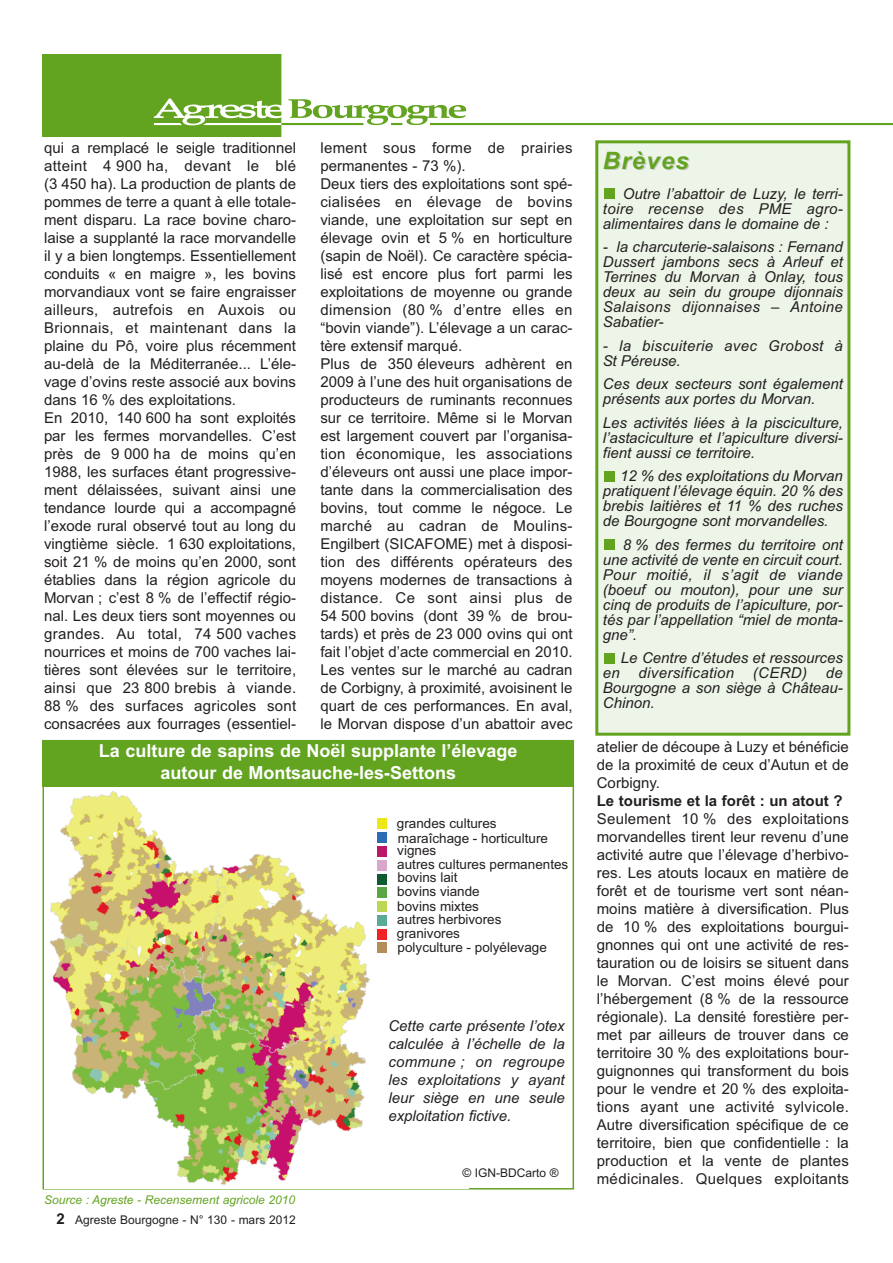
<style>
.page{position:relative;width:893px;height:1263px;background:#fff}
.page>*{position:absolute;margin:0;border:0;box-sizing:border-box;transform-origin:0 0}
.t1{font:italic 700 24px "Arial";letter-spacing:.05em;color:#62a320}
.t2{font:700 18px/21.6px "Arial";color:#fff;text-align:center}
.t3{font:15px/18px "Arial";color:#231f20}
.t4{font:italic 15px/15px "Arial";color:#231f20;text-align:justify}
.t5{font:italic 15px/15px "Arial";letter-spacing:.02em;color:#231f20}
.t6{font:700 15px "Arial";color:#231f20}
.t7{font:13.5px/13.8px "Arial";color:#231f20}
.t8{font:12px "Arial";color:#231f20}
.t9{font:italic 12px "Arial";color:#62a320}
.s1{font-weight:700;font-size:15px}
</style>
<div class="page">
<img style="left:50px;top:791px;width:320px;height:394px">
<div style="left:43px;top:740px;width:531px;height:47px;background:#62a320"></div>
<img style="left:43px;top:54px;width:850px;height:83px">
<div style="left:873px;top:98px;width:20px;height:14px;background:#fff"></div>
<div style="left:598px;top:143px;width:249px;height:590px;background:#ecf5e8"></div>
<div style="left:595px;top:140px;width:255px;height:596px;border:3px solid #62a320"></div>
<div style="left:604px;top:653px;width:11px;height:10px;background:#62a320"></div>
<div style="left:604px;top:539px;width:11px;height:11px;background:#62a320"></div>
<div style="left:604px;top:471px;width:11px;height:10px;background:#62a320"></div>
<div style="left:604px;top:188px;width:11px;height:11px;background:#62a320"></div>
<svg style="left:377px;top:813px;width:198px;height:166px"></svg>
<div style="left:377px;top:819px;width:10px;height:10px;background:#ece814"></div>
<div style="left:377px;top:833px;width:10px;height:10px;background:#2c6cb5"></div>
<div style="left:377px;top:846px;width:10px;height:10px;background:#bc1668"></div>
<div style="left:377px;top:860px;width:10px;height:10px;background:#d8a7cc"></div>
<div style="left:377px;top:874px;width:10px;height:10px;background:#0d5c2f"></div>
<div style="left:377px;top:888px;width:10px;height:10px;background:#5aa544"></div>
<div style="left:377px;top:901px;width:10px;height:10px;background:#bcd753"></div>
<div style="left:377px;top:915px;width:10px;height:10px;background:#59aa96"></div>
<div style="left:377px;top:929px;width:10px;height:10px;background:#ee2323"></div>
<div style="left:377px;top:943px;width:10px;height:10px;background:#b48e58"></div>
<p class="t3" style="left:44px;top:139px;width:254px">qui a remplacé le seigle traditionnel atteint 4 900 ha, devant le blé (3 450 ha). La production de plants de pommes de terre a quant à elle totale&shy;ment disparu. La race bovine charo&shy;laise a supplanté la race morvandelle il y a bien longtemps. Essentiellement conduits « en maigre », les bovins morvandiaux vont se faire engraisser ailleurs, autrefois en Auxois ou Brionnais, et maintenant dans la plaine du Pô, voire plus récemment au-delà de la Méditerranée... L’éle&shy;vage d’ovins reste associé aux bovins dans 16 % des exploitations.<br>En 2010, 140 600 ha sont exploités par les fermes morvandelles. C’est près de 9 000 ha de moins qu’en 1988, les surfaces étant progressive&shy;ment délaissées, suivant ainsi une tendance lourde qui a accompagné l’exode rural observé tout au long du vingtième siècle. 1 630 exploitations, soit 21 % de moins qu’en 2000, sont établies dans la région agricole du Morvan ; c’est 8 % de l’effectif régio&shy;nal. Les deux tiers sont moyennes ou grandes. Au total, 74 500 vaches nourrices et moins de 700 vaches lai&shy;tières sont élevées sur le territoire, ainsi que 23 800 brebis à viande.<br>88 % des surfaces agricoles sont consacrées aux fourrages (essentiel-</p>
<p class="t3" style="left:320px;top:139px;width:254px">lement sous forme de prairies permanentes - 73 %).<br>Deux tiers des exploitations sont spé&shy;cialisées en élevage de bovins viande, une exploitation sur sept en élevage ovin et 5 % en horticulture (sapin de Noël). Ce caractère spécia&shy;lisé est encore plus fort parmi les exploitations de moyenne ou grande dimension (80 % d’entre elles en “bovin viande”). L’élevage a un carac&shy;tère extensif marqué.<br>Plus de 350 éleveurs adhèrent en 2009 à l’une des huit organisations de producteurs de ruminants reconnues sur ce territoire. Même si le Morvan est largement couvert par l’organisa&shy;tion économique, les associations d’éleveurs ont aussi une place impor&shy;tante dans la commercialisation des bovins, tout comme le négoce. Le marché au cadran de Moulins-Engilbert (SICAFOME) met à disposi&shy;tion des différents opérateurs des moyens modernes de transactions à distance. Ce sont ainsi plus de 54 500 bovins (dont 39 % de brou&shy;tards) et près de 23 000 ovins qui ont fait l’objet d’acte commercial en 2010.<br>Les ventes sur le marché au cadran de Corbigny, à proximité, avoisinent le quart de ces performances. En aval, le Morvan dispose d’un abattoir avec</p>
<p class="t2" style="left:99px;top:740px;width:420px">La culture de sapins de Noël supplante l’élevage autour de Montsauche-les-Settons</p>
<p class="t7" style="left:397px;top:816px;width:153px;line-height:14.5px">grandes cultures maraîchage - horticulture</p>
<p class="t7" style="left:397px;top:844px;width:173px">vignes<br>autres cultures permanentes bovins lait<br>bovins viande<br>bovins mixtes</p>
<p class="t7" style="left:397px;top:912px;width:151px">autres herbivores granivores<br>polyculture - polyélevage</p>
<p class="t4" style="left:388px;top:1017px;width:178px;line-height:18px">Cette carte présente l’otex calculée à l’échelle de la commune ; on regroupe les exploitations y ayant leur siège en une seule exploitation fictive.</p>
<p class="t9" style="left:44px;top:1192px;width:253px">Source : Agreste - Recensement agricole 2010</p>
<p class="t8" style="left:56px;top:1212px;width:241px"><span class="s1">2</span> Agreste Bourgogne - N° 130 - mars 2012</p>
<p class="t8" style="left:462px;top:1165px;width:98px">© IGN-BDCarto ®</p>
<h1 class="t1" style="left:603px;top:147px;width:88px">Brèves</h1>
<p class="t4" style="left:603px;top:186px;width:241px;text-indent:20px">Outre l’abattoir de Luzy, le terri&shy;toire recense des PME agro&shy;alimentaires dans le domaine de :</p>
<p class="t4" style="left:603px;top:240px;width:242px">- la charcuterie-salaisons : Fernand Dussert jambons secs à Arleuf et Terrines du Morvan à Onlay, tous deux au sein du groupe dijonnais Salaisons dijonnaises – Antoine Sabatier-</p>
<p class="t5" style="left:603px;top:338px;width:242px">- la biscuiterie avec Grobost à<br>St Péreuse.</p>
<p class="t4" style="left:603px;top:377px;width:242px">Ces deux secteurs sont également présents aux portes du Morvan.</p>
<p class="t4" style="left:603px;top:415px;width:242px">Les activités liées à la pisciculture, l’astaciculture et l’apiculture diversi&shy;fient aussi ce territoire.</p>
<p class="t4" style="left:603px;top:469px;width:242px;text-indent:17px">12 % des exploitations du Morvan pratiquent l’élevage équin. 20 % des brebis laitières et 11 % des ruches de Bourgogne sont morvandelles.</p>
<p class="t4" style="left:603px;top:537px;width:242px;text-indent:20px">8 % des fermes du territoire ont une activité de vente en circuit court.<br>Pour moitié, il s’agit de viande (boeuf ou mouton), pour une sur cinq de produits de l’apiculture, por&shy;tés par l’appellation “miel de monta&shy;gne”.</p>
<p class="t4" style="left:621px;top:651px;width:224px">Le Centre d’études et ressources</p>
<p class="t4" style="left:603px;top:666px;width:19px">en</p>
<p class="t5" style="left:639px;top:666px;width:97px">diversification</p>
<p class="t4" style="left:753px;top:666px;width:56px">(CERD)</p>
<p class="t4" style="left:603px;top:666px;width:242px;text-indent:223px">de Bourgogne a son siège à Château-Chinon.</p>
<p class="t3" style="left:597px;top:738px;width:254px;text-align:justify">atelier de découpe à Luzy et bénéficie de la proximité de ceux d’Autun et de Corbigny.</p>
<p class="t6" style="left:597px;top:792px;width:247px">Le tourisme et la forêt : un atout ?</p>
<p class="t3" style="left:597px;top:810px;width:254px;text-align:justify">Seulement 10 % des exploitations morvandelles tirent leur revenu d’une activité autre que l’élevage d’herbivo&shy;res. Les atouts locaux en matière de forêt et de tourisme vert sont néan&shy;moins matière à diversification. Plus de 10 % des exploitations bourgui&shy;gnonnes qui ont une activité de res&shy;tauration ou de loisirs se situent dans le Morvan. C’est moins élevé pour l’hébergement (8 % de la ressource régionale). La densité forestière per&shy;met par ailleurs de trouver dans ce territoire 30 % des exploitations bour&shy;guignonnes qui transforment du bois pour le vendre et 20 % des exploita&shy;tions ayant une activité sylvicole.<br>Autre diversification spécifique de ce territoire, bien que confidentielle : la production et la vente de plantes médicinales. Quelques exploitants</p>
</div>
